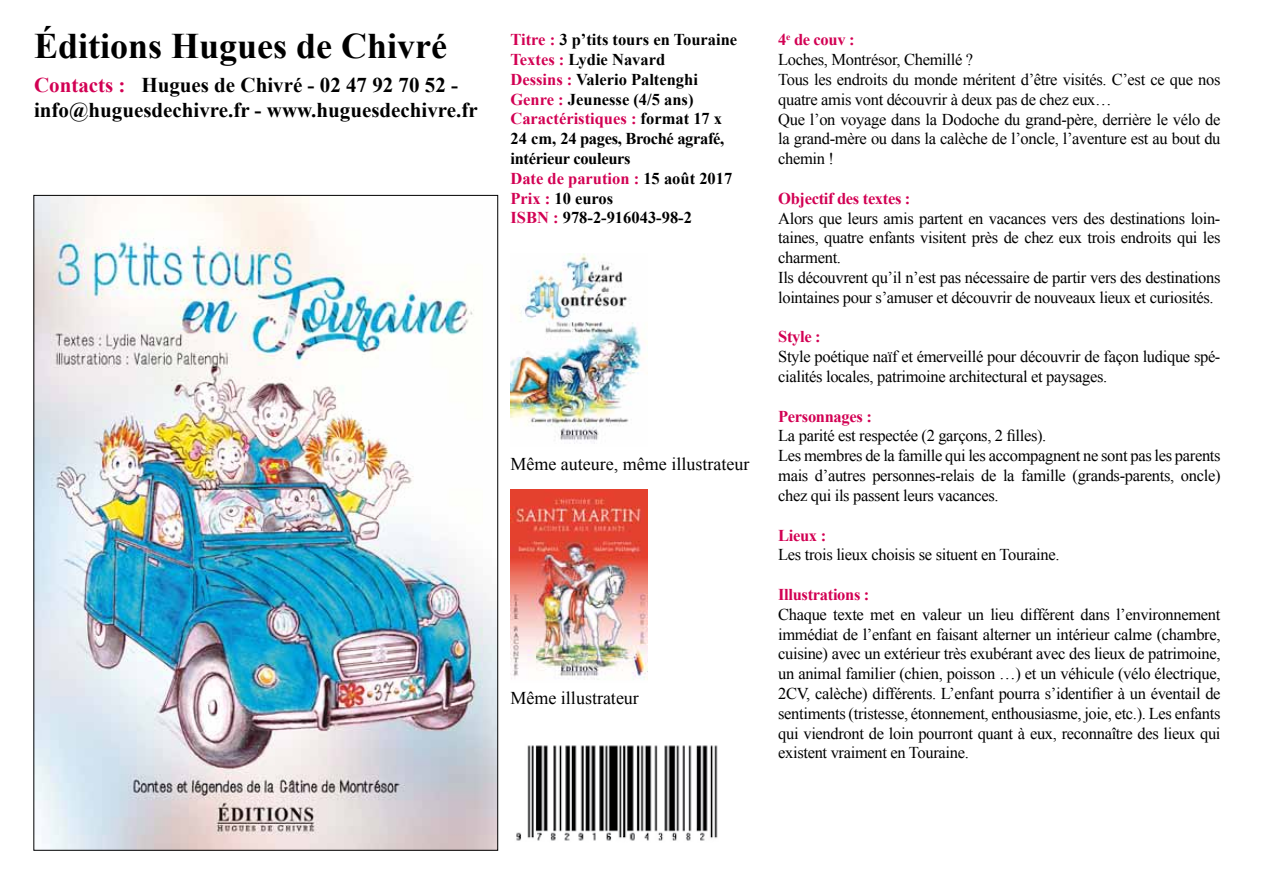
<style>
.page{position:relative;width:1263px;height:893px;background:#fff}
.page>*{position:absolute;margin:0;border:0;box-sizing:border-box;transform-origin:0 0}
.t1{font:700 36px "Times New Roman";color:#000}
.t2{font:700 21px/25.2px "Times New Roman";color:#000}
.t3{font:18px "Times New Roman";color:#000}
.t4{font:16.5px/19.8px "Times New Roman";letter-spacing:-.02em;color:#000}
.t5{font:700 16.5px/19.8px "Times New Roman";color:#000}
.t6{font:700 16.5px "Times New Roman";letter-spacing:-.02em;color:#d20053}
.s1{color:#d20053}
.s2{font-weight:700;color:#d20053}
</style>
<div class="page">
<img style="left:36px;top:197px;width:460px;height:651px">
<img style="left:516px;top:745px;width:202px;height:96px">
<img style="left:510px;top:253px;width:137px;height:191px">
<img style="left:510px;top:489px;width:137px;height:191px">
<h1 class="t1" style="left:34px;top:21px;width:415px">Éditions Hugues de Chivré</h1>
<p class="t2" style="left:34px;top:72px;width:445px"><span class="s1">Contacts :</span> Hugues de Chivré - 02 47 92 70 52 - info@huguesdechivre.fr - www.huguesdechivre.fr</p>
<p class="t5" style="left:510px;top:29px;width:228px"><span class="s1">Titre :</span> 3 p’tits tours en Touraine<br><span class="s1">Textes :</span> Lydie Navard<br><span class="s1">Dessins :</span> Valerio Paltenghi<br><span class="s1">Genre :</span> Jeunesse (4/5 ans)<br><span class="s1">Caractéristiques :</span> format 17 x<br>24 cm, 24 pages, Broché agrafé, intérieur couleurs<br><span class="s1">Date de parution :</span> 15 août 2017<br><span class="s1">Prix :</span> 10 euros<br><span class="s1">ISBN :</span> 978-2-916043-98-2</p>
<p class="t3" style="left:510px;top:452px;width:240px">Même auteure, même illustrateur</p>
<p class="t3" style="left:510px;top:686px;width:130px">Même illustrateur</p>
<p class="t4" style="left:778px;top:30px;width:444px"><span class="s2">4</span><sup>e</sup> <span class="s2">de couv :<br></span>Loches, Montrésor, Chemillé ?<br>Tous les endroits du monde méritent d’être visités. C’est ce que nos quatre amis vont découvrir à deux pas de chez eux…<br>Que l’on voyage dans la Dodoche du grand-père, derrière le vélo de la grand-mère ou dans la calèche de l’oncle, l’aventure est au bout du chemin !</p>
<p class="t6" style="left:778px;top:187px;width:134px">Objectif des textes :</p>
<p class="t4" style="left:778px;top:208px;width:444px">Alors que leurs amis partent en vacances vers des destinations loin&shy;taines, quatre enfants visitent près de chez eux trois endroits qui les charment.<br>Ils découvrent qu’il n’est pas nécessaire de partir vers des destinations lointaines pour s’amuser et découvrir de nouveaux lieux et curiosités.</p>
<p class="t6" style="left:778px;top:326px;width:44px">Style :</p>
<p class="t4" style="left:778px;top:347px;width:444px">Style poétique naïf et émerveillé pour découvrir de façon ludique spé&shy;cialités locales, patrimoine architectural et paysages.</p>
<p class="t6" style="left:778px;top:405px;width:95px">Personnages :</p>
<p class="t4" style="left:778px;top:426px;width:444px">La parité est respectée (2 garçons, 2 filles).<br>Les membres de la famille qui les accompagnent ne sont pas les parents mais d’autres personnes-relais de la famille (grands-parents, oncle) chez qui ils passent leurs vacances.</p>
<p class="t6" style="left:778px;top:524px;width:49px">Lieux :</p>
<p class="t4" style="left:778px;top:545px;width:283px">Les trois lieux choisis se situent en Touraine.</p>
<p class="t6" style="left:778px;top:583px;width:93px">Illustrations :</p>
<p class="t4" style="left:778px;top:604px;width:444px;text-align:justify">Chaque texte met en valeur un lieu différent dans l’environnement immédiat de l’enfant en faisant alterner un intérieur calme (chambre, cuisine) avec un extérieur très exubérant avec des lieux de patrimoine, un animal familier (chien, poisson …) et un véhicule (vélo électrique, 2CV, calèche) différents. L’enfant pourra s’identifier à un éventail de sentiments (tristesse, étonnement, enthousiasme, joie, etc.). Les enfants qui viendront de loin pourront quant à eux, reconnaître des lieux qui existent vraiment en Touraine.</p>
</div>
